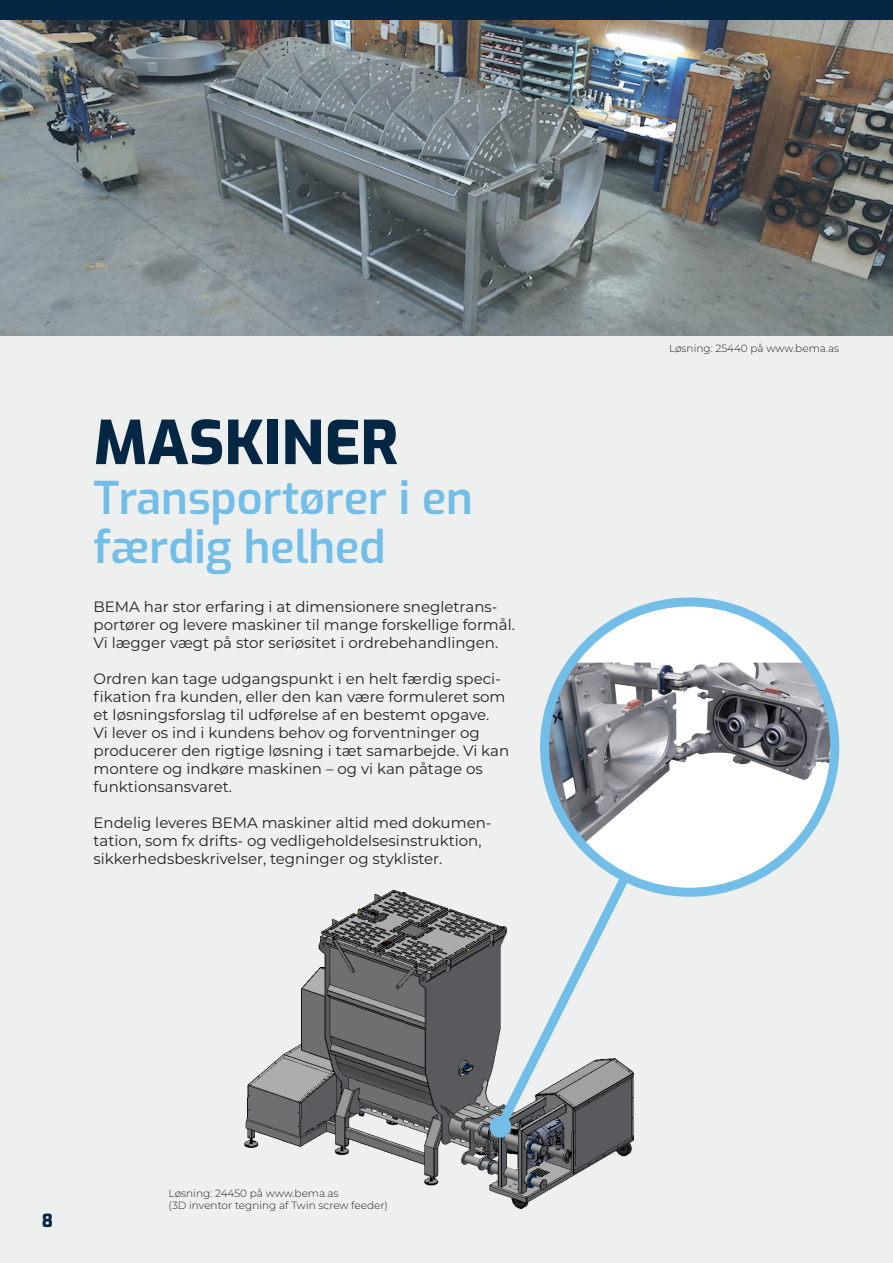
<style>
.page{position:relative;width:893px;height:1263px;background:#eef0f0}
.page>*{position:absolute;margin:0;border:0;box-sizing:border-box;transform-origin:0 0}
.rubrik{font:800 60px "Exo";color:#052744}
.rubrik-2{font:600 45px "Exo";color:#73bde9}
.t1{font:800 18px "Exo";color:#052744}
.brød___sort_skrift{font:15px/18px "Montserrat";color:#231f20}
.t2{font:300 10.5px "Montserrat";color:#231f20}
</style>
<div class="page">
<img style="left:0;top:19px;width:893px;height:317px">
<div style="left:545px;top:602px;width:290px;height:290px;background:#fff;border-radius:50%"></div>
<img style="left:544px;top:662px;width:291px;height:198px">
<div style="left:540px;top:597px;width:299px;height:300px;border:9px solid #73bde9;border-radius:50%"></div>
<div style="left:0;top:0;width:893px;height:19px;background:#052744"></div>
<img style="left:244px;top:883px;width:399px;height:326px">
<svg style="left:488px;top:868px;width:148px;height:271px"></svg>
<div style="left:490px;top:1116px;width:21px;height:21px;background:#73bde9;border-radius:50%"></div>
<p class="rubrik" style="left:94px;top:399px;width:306px">MASKINER</p>
<p class="rubrik-2" style="left:94px;top:465px;width:381px">Transportører i en</p>
<p class="rubrik-2" style="left:94px;top:514px;width:293px">færdig helhed</p>
<p class="brød___sort_skrift" style="left:94px;top:597px;width:423px">BEMA har stor erfaring i at dimensionere snegletrans&shy;portører og levere maskiner til mange forskellige formål.<br>Vi lægger vægt på stor seriøsitet i ordrebehandlingen.</p>
<p class="brød___sort_skrift" style="left:94px;top:669px;width:413px">Ordren kan tage udgangspunkt i en helt færdig speci&shy;fikation fra kunden, eller den kan være formuleret som et løsningsforslag til udførelse af en bestemt opgave.</p>
<p class="brød___sort_skrift" style="left:94px;top:723px;width:417px">Vi lever os ind i kundens behov og forventninger og producerer den rigtige løsning i tæt samarbejde. Vi kan montere og indkøre maskinen – og vi kan påtage os funktionsansvaret.</p>
<p class="brød___sort_skrift" style="left:94px;top:813px;width:400px">Endelig leveres BEMA maskiner altid med dokumen&shy;tation, som fx drifts- og vedligeholdelsesinstruktion, sikkerhedsbeskrivelser, tegninger og styklister.</p>
<p class="t1" style="left:42px;top:1207px;width:13px">8</p>
<p class="t2" style="left:169px;top:1186px;width:171px">Løsning: 24450 på www.bema.as</p>
<p class="t2" style="left:169px;top:1198px;width:221px">(3D inventor tegning af Twin screw feeder)</p>
<p class="t2" style="left:669px;top:341px;width:172px">Løsning: 25440 på www.bema.as</p>
</div>
